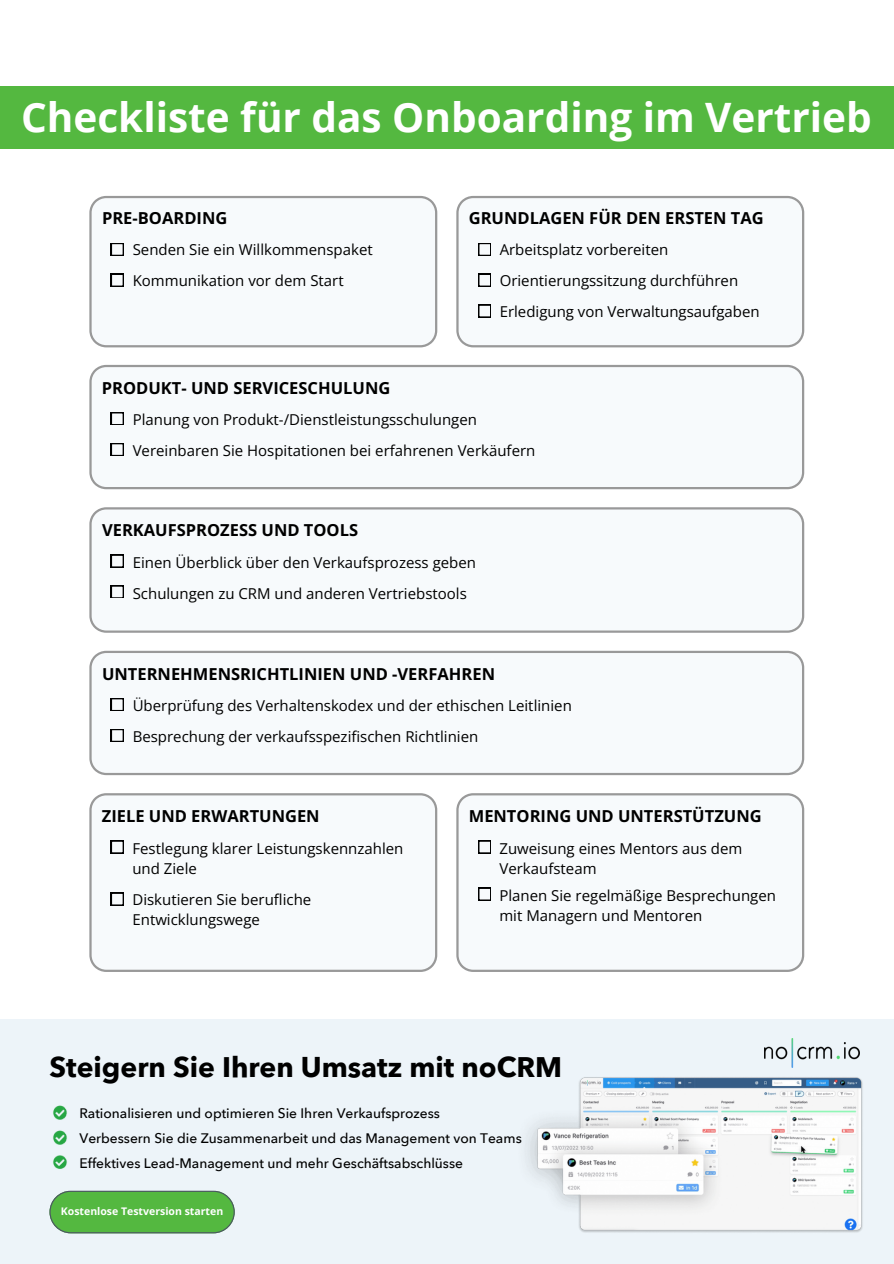
<style>
.page{position:relative;width:894px;height:1264px;background:#fff}
.page>*{position:absolute;margin:0;border:0;box-sizing:border-box;transform-origin:0 0}
.t1{font:700 40.5px "Open Sans";color:#fff}
.t2{font:700 28.2px "Avenir Next Arabic";color:#000}
.t3{font:700 16.5px "Open Sans";color:#000}
.t4{font:15px/20.2px "Open Sans";color:#000}
.t5{font:500 13.8px "Avenir Next Arabic";color:#000}
.t6{font:700 10.5px "Open Sans";color:#fff}
</style>
<div class="page">
<svg style="left:89px;top:196px;width:348px;height:151px"></svg>
<svg style="left:89px;top:365px;width:715px;height:124px"></svg>
<svg style="left:456px;top:196px;width:348px;height:151px"></svg>
<svg style="left:89px;top:507px;width:715px;height:125px"></svg>
<svg style="left:89px;top:650px;width:715px;height:125px"></svg>
<svg style="left:89px;top:793px;width:348px;height:178px"></svg>
<svg style="left:456px;top:793px;width:348px;height:178px"></svg>
<div style="left:0;top:1019px;width:893px;height:244px;background:#edf4f9"></div>
<svg style="left:111px;top:243px;width:12px;height:12px"></svg>
<svg style="left:111px;top:274px;width:12px;height:12px"></svg>
<svg style="left:478px;top:243px;width:12px;height:12px"></svg>
<svg style="left:478px;top:274px;width:12px;height:12px"></svg>
<svg style="left:478px;top:305px;width:12px;height:12px"></svg>
<svg style="left:111px;top:412px;width:12px;height:13px"></svg>
<svg style="left:111px;top:443px;width:12px;height:12px"></svg>
<svg style="left:111px;top:554px;width:12px;height:13px"></svg>
<svg style="left:111px;top:585px;width:12px;height:13px"></svg>
<svg style="left:111px;top:698px;width:12px;height:12px"></svg>
<svg style="left:111px;top:729px;width:12px;height:12px"></svg>
<svg style="left:111px;top:840px;width:12px;height:13px"></svg>
<svg style="left:111px;top:892px;width:12px;height:13px"></svg>
<svg style="left:478px;top:840px;width:12px;height:13px"></svg>
<svg style="left:478px;top:887px;width:12px;height:13px"></svg>
<img style="left:53px;top:1105px;width:14px;height:15px">
<img style="left:53px;top:1130px;width:14px;height:15px">
<img style="left:53px;top:1155px;width:14px;height:14px">
<img style="left:764px;top:1038px;width:95px;height:29px">
<img style="left:526px;top:1077px;width:337px;height:155px">
<svg style="left:49px;top:1190px;width:186px;height:43px;background:#5db64d"></svg>
<div style="left:0;top:86px;width:893px;height:63px;background:#54b840"></div>
<h4 class="t1" style="left:21px;top:89px;width:852px">Checkliste für das Onboarding im Vertrieb</h4>
<h4 class="t3" style="left:102px;top:206px;width:127px">PRE-BOARDING</h4>
<h3 class="t4" style="left:133px;top:239px;width:241px">Senden Sie ein Willkommenspaket</h3>
<h4 class="t4" style="left:133px;top:270px;width:212px">Kommunikation vor dem Start</h4>
<h4 class="t3" style="left:102px;top:376px;width:290px">PRODUKT- UND SERVICESCHULUNG</h4>
<h4 class="t3" style="left:468px;top:206px;width:296px">GRUNDLAGEN FÜR DEN ERSTEN TAG</h4>
<h4 class="t4" style="left:499px;top:239px;width:170px">Arbeitsplatz vorbereiten</h4>
<h3 class="t4" style="left:499px;top:270px;width:240px">Orientierungssitzung durchführen</h3>
<h4 class="t4" style="left:499px;top:301px;width:261px">Erledigung von Verwaltungsaufgaben</h4>
<h4 class="t4" style="left:133px;top:409px;width:346px">Planung von Produkt-/Dienstleistungsschulungen</h4>
<p class="t4" style="left:133px;top:440px;width:404px">Vereinbaren Sie Hospitationen bei erfahrenen Verkäufern</p>
<h3 class="t3" style="left:102px;top:518px;width:257px">VERKAUFSPROZESS UND TOOLS</h3>
<h2 class="t4" style="left:133px;top:552px;width:345px">Einen Überblick über den Verkaufsprozess geben</h2>
<p class="t4" style="left:133px;top:583px;width:335px">Schulungen zu CRM und anderen Vertriebstools</p>
<h4 class="t3" style="left:102px;top:662px;width:394px">UNTERNEHMENSRICHTLINIEN UND -VERFAHREN</h4>
<p class="t4" style="left:133px;top:695px;width:440px">Überprüfung des Verhaltenskodex und der ethischen Leitlinien</p>
<h5 class="t4" style="left:133px;top:726px;width:347px">Besprechung der verkaufsspezifischen Richtlinien</h5>
<h4 class="t3" style="left:102px;top:804px;width:219px">ZIELE UND ERWARTUNGEN</h4>
<h3 class="t3" style="left:468px;top:804px;width:294px">MENTORING UND UNTERSTÜTZUNG</h3>
<h5 class="t4" style="left:132px;top:837px;width:272px">Festlegung klarer Leistungskennzahlen und Ziele</h5>
<h5 class="t4" style="left:132px;top:888px;width:180px">Diskutieren Sie berufliche<br>Entwicklungswege</h5>
<p class="t4" style="left:499px;top:837px;width:244px">Zuweisung eines Mentors aus dem<br>Verkaufsteam</p>
<p class="t4" style="left:499px;top:885px;width:278px">Planen Sie regelmäßige Besprechungen mit Managern und Mentoren</p>
<p class="t2" style="left:49px;top:1050px;width:514px">Steigern Sie Ihren Umsatz mit noCRM</p>
<h3 class="t5" style="left:79px;top:1105px;width:362px">Rationalisieren und optimieren Sie Ihren Verkaufsprozess</h3>
<h4 class="t5" style="left:79px;top:1130px;width:443px">Verbessern Sie die Zusammenarbeit und das Management von Teams</h4>
<h4 class="t5" style="left:79px;top:1155px;width:385px">Effektives Lead-Management und mehr Geschäftsabschlüsse</h4>
<h3 class="t6" style="left:61px;top:1204px;width:164px">Kostenlose Testversion starten</h3>
</div>
